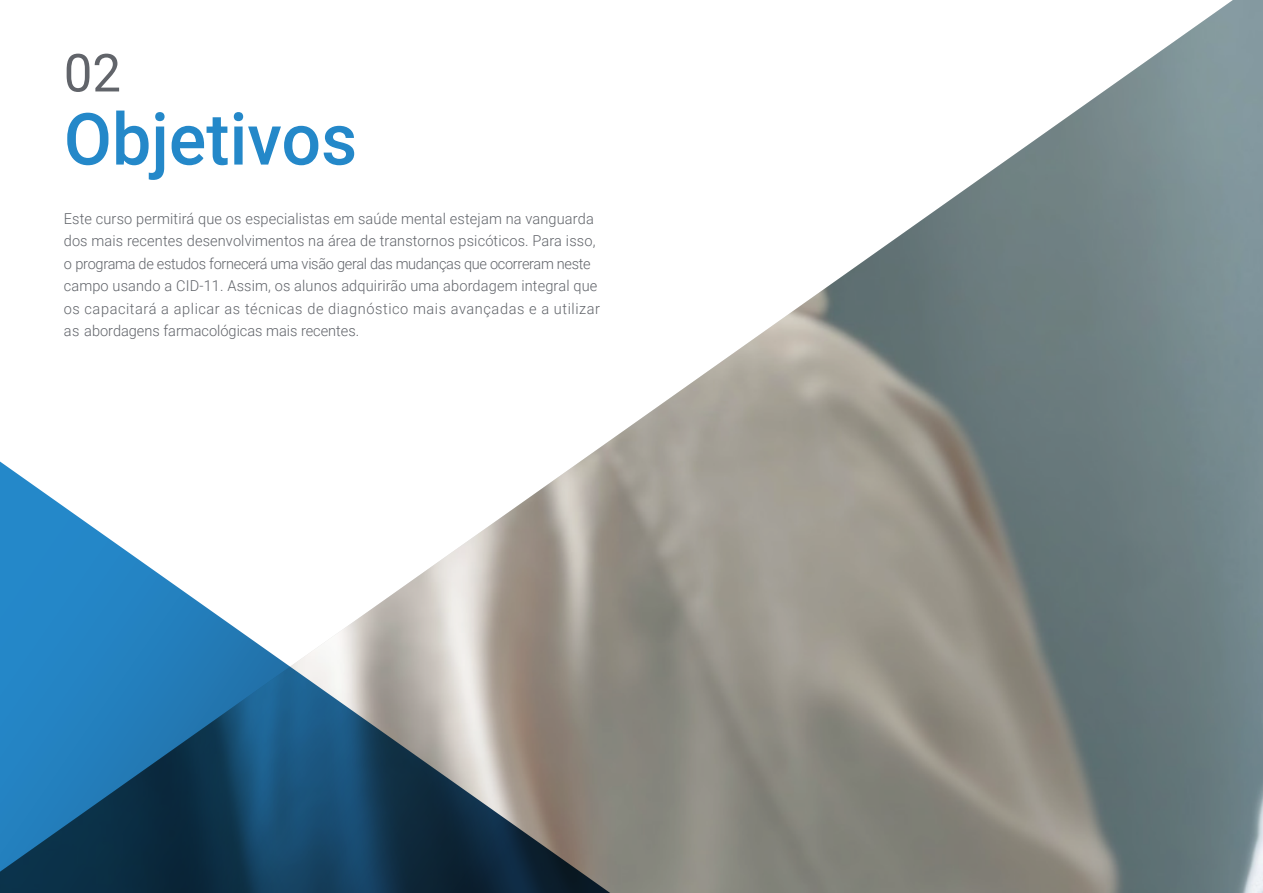
<style>
.page{position:relative;width:1263px;height:893px;background:#fff}
.page>*{position:absolute;margin:0;border:0;box-sizing:border-box;transform-origin:0 0}
.t1{font:500 72px "Roboto";color:#2488c9}
.t2{font:52.5px "Roboto";color:#61646a}
.t3{font:300 15px/22.5px "Roboto";letter-spacing:.01em;color:#61646a}
</style>
<div class="page">
<img style="left:602px;top:0;width:661px;height:893px">
<svg style="left:0;top:446px;width:640px;height:447px"></svg>
<h2 class="t2" style="left:64px;top:36px;width:59px">02</h2>
<h1 class="t1" style="left:64px;top:89px;width:295px">Objetivos</h1>
<p class="t3" style="left:64px;top:207px;width:538px">Este curso permitirá que os especialistas em saúde mental estejam na vanguarda dos mais recentes desenvolvimentos na área de transtornos psicóticos. Para isso, o programa de estudos fornecerá uma visão geral das mudanças que ocorreram neste campo usando a CID-11. Assim, os alunos adquirirão uma abordagem integral que os capacitará a aplicar as técnicas de diagnóstico mais avançadas e a utilizar as abordagens farmacológicas mais recentes.</p>
</div>
